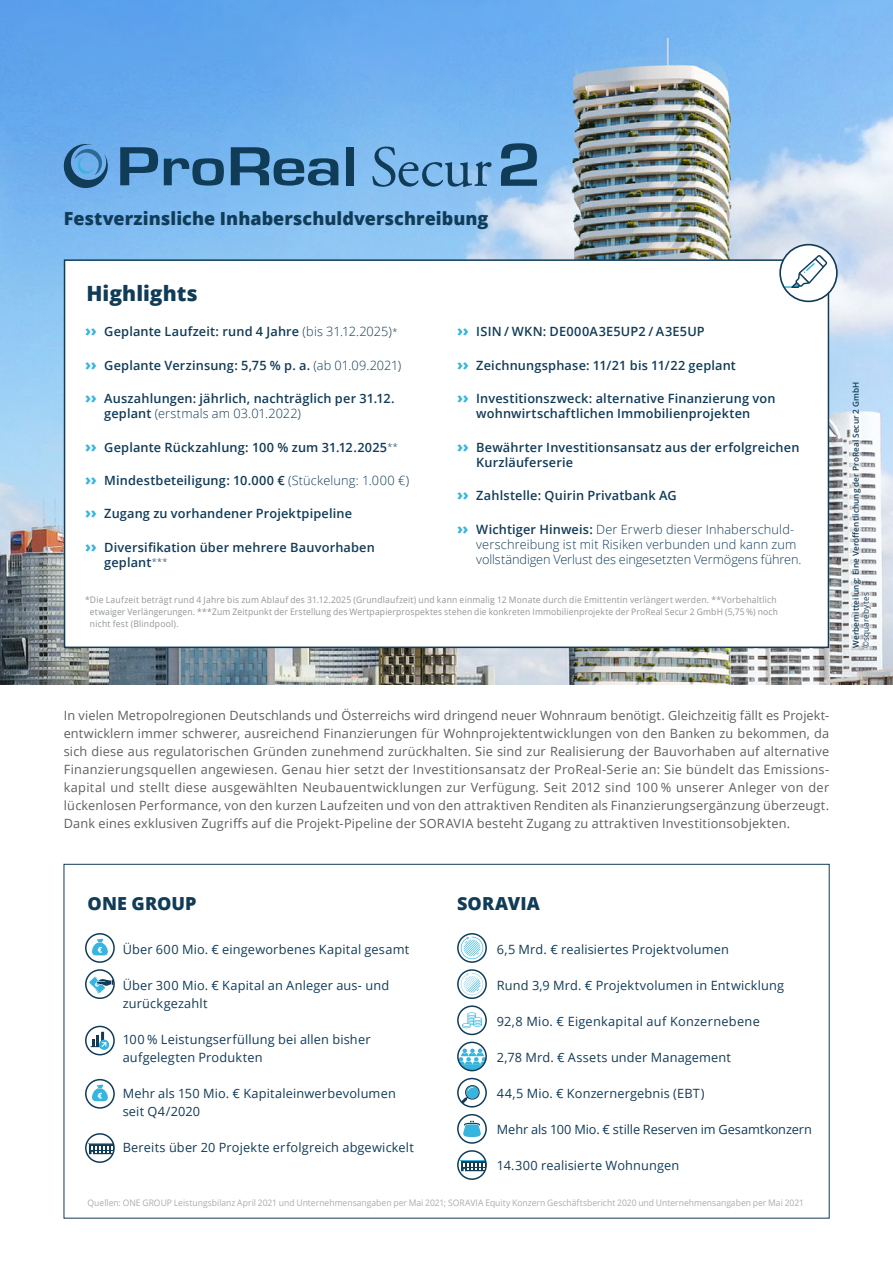
<style>
.page{position:relative;width:893px;height:1263px;background:#fff}
.page>*{position:absolute;margin:0;border:0;box-sizing:border-box;transform-origin:0 0}
.t1{font:800 21px "Open Sans";color:#113c58}
.t2{font:800 18px "Open Sans";letter-spacing:.005em;color:#113c58}
.t3{font:12.75px/18px "Open Sans";letter-spacing:.015em;color:#5f5f62;text-align:justify}
.t4{font:600 12.75px/15.3px "Open Sans";letter-spacing:.015em;color:#113c58}
.t5{font:12.75px/18px "Open Sans";letter-spacing:.015em;color:#113c58}
.t6{font:300 12.75px/15.3px "Open Sans";letter-spacing:.01em;color:#113c58}
.t7{font:12.75px "Open Sans";letter-spacing:-.005em;color:#113c58}
.t8{font:9px/12px "Open Sans";letter-spacing:.025em;color:#939598;scale:.95 1}
.t9{font:9px "Open Sans";color:#abacb0;scale:.95 1}
.t10{font:600 8.25px "Open Sans";letter-spacing:.015em;color:#113c58}
.t11{font:8.25px "Open Sans";letter-spacing:.015em;color:#113c58}
.s1{font-weight:800;font-size:15px;color:#37b5df}
.s2{font-weight:300}
.s3{font-weight:300;font-size:9px}
.s4{font-weight:600}
</style>
<div class="page">
<img style="left:0;top:0;width:893px;height:684px">
<div style="left:64px;top:259px;width:765px;height:389px;background:#fff;border:2px solid #113c58"></div>
<div style="left:780px;top:245px;width:57px;height:56px;background:#fff;border-radius:50%"></div>
<svg style="left:783px;top:255px;width:44px;height:33px"></svg>
<div style="left:779px;top:244px;width:59px;height:58px;border:2px solid #113c58;border-radius:50%"></div>
<svg style="left:90px;top:937px;width:20px;height:18px"></svg>
<div style="left:85px;top:933px;width:30px;height:30px;border:2px solid #113c58;border-radius:50%"></div>
<svg style="left:461px;top:937px;width:22px;height:22px"></svg>
<div style="left:457px;top:933px;width:30px;height:30px;border:2px solid #113c58;border-radius:50%"></div>
<svg style="left:461px;top:973px;width:22px;height:22px"></svg>
<div style="left:457px;top:969px;width:30px;height:30px;border:2px solid #113c58;border-radius:50%"></div>
<svg style="left:462px;top:1012px;width:20px;height:16px"></svg>
<div style="left:457px;top:1005px;width:30px;height:30px;border:2px solid #113c58;border-radius:50%"></div>
<svg style="left:459px;top:1084px;width:21px;height:21px"></svg>
<div style="left:457px;top:1078px;width:30px;height:29px;border:2px solid #113c58;border-radius:50%"></div>
<svg style="left:463px;top:1121px;width:18px;height:16px"></svg>
<div style="left:457px;top:1114px;width:30px;height:30px;border:2px solid #113c58;border-radius:50%"></div>
<svg style="left:460px;top:1160px;width:24px;height:11px"></svg>
<div style="left:457px;top:1150px;width:30px;height:30px;border:2px solid #113c58;border-radius:50%"></div>
<svg style="left:88px;top:1143px;width:24px;height:11px"></svg>
<div style="left:85px;top:1133px;width:30px;height:30px;border:2px solid #113c58;border-radius:50%"></div>
<svg style="left:99px;top:1040px;width:10px;height:10px"></svg>
<svg style="left:91px;top:1032px;width:16px;height:16px"></svg>
<div style="left:85px;top:1026px;width:30px;height:29px;border:2px solid #113c58;border-radius:50%"></div>
<svg style="left:89px;top:976px;width:24px;height:18px"></svg>
<div style="left:85px;top:969px;width:30px;height:30px;border:2px solid #113c58;border-radius:50%"></div>
<svg style="left:90px;top:1083px;width:20px;height:18px"></svg>
<div style="left:85px;top:1079px;width:30px;height:30px;border:2px solid #113c58;border-radius:50%"></div>
<svg style="left:458px;top:1048px;width:28px;height:22px"></svg>
<div style="left:457px;top:1041px;width:30px;height:30px;border:2px solid #113c58;border-radius:50%"></div>
<svg style="left:849px;top:414px;width:13px;height:237px;fill:#f6f8f9"></svg>
<svg style="left:862px;top:589px;width:11px;height:62px"></svg>
<svg style="left:120px;top:147px;width:38px;height:38px"></svg>
<svg style="left:164px;top:158px;width:60px;height:28px;background:#4378a2"></svg>
<svg style="left:231px;top:147px;width:107px;height:39px;background:#497fa9"></svg>
<div style="left:346px;top:147px;width:8px;height:38px;background:#113c58"></div>
<svg style="left:64px;top:143px;width:45px;height:45px;background:#4f8bbe"></svg>
<svg style="left:372px;top:147px;width:120px;height:40px;background:#6ca2d0"></svg>
<svg style="left:501px;top:143px;width:36px;height:43px;background:#42749b"></svg>
<p class="t2" style="left:64px;top:205px;width:426px">Festverzinsliche Inhaberschuldverschreibung</p>
<p class="t1" style="left:86px;top:278px;width:113px">Highlights</p>
<p class="t4" style="left:85px;top:324px;width:314px"><span class="s1">››</span> Geplante Laufzeit: rund 4 Jahre <span class="s2">(bis 31.12.2025)</span><span class="s3">*</span></p>
<p class="t4" style="left:85px;top:357px;width:318px"><span class="s1">››</span> Geplante Verzinsung: 5,75 % p. a. <span class="s2">(ab 01.09.2021)</span></p>
<p class="t4" style="left:104px;top:390px;width:292px;text-indent:-19px"><span class="s1">››</span> Auszahlungen: jährlich, nachträglich per 31.12. geplant <span class="s2">(erstmals am 03.01.2022)</span></p>
<p class="t4" style="left:85px;top:439px;width:314px"><span class="s1">››</span> Geplante Rückzahlung: 100 % zum 31.12.2025<span class="s3">**</span></p>
<p class="t4" style="left:85px;top:472px;width:326px"><span class="s1">››</span> Mindestbeteiligung: 10.000 € <span class="s2">(Stückelung: 1.000 €)</span></p>
<p class="t4" style="left:85px;top:506px;width:269px"><span class="s1">››</span> Zugang zu vorhandener Projektpipeline</p>
<p class="t4" style="left:104px;top:539px;width:272px;text-indent:-19px"><span class="s1">››</span> Diversifikation über mehrere Bauvorhaben geplant<span class="s3">***</span></p>
<p class="t4" style="left:457px;top:324px;width:249px"><span class="s1">››</span> ISIN / WKN: DE000A3E5UP2 / A3E5UP</p>
<p class="t4" style="left:457px;top:357px;width:280px"><span class="s1">››</span> Zeichnungsphase: 11/21 bis 11/22 geplant</p>
<p class="t4" style="left:457px;top:390px;width:320px;text-align:center"><span class="s1">››</span> Investitionszweck: alternative Finanzierung von wohnwirtschaftlichen Immobilienprojekten</p>
<p class="t4" style="left:476px;top:439px;width:325px;text-indent:-19px"><span class="s1">››</span> Bewährter Investitionsansatz aus der erfolgreichen<br>Kurzläuferserie</p>
<p class="t4" style="left:457px;top:488px;width:221px"><span class="s1">››</span> Zahlstelle: Quirin Privatbank AG</p>
<p class="t6" style="left:476px;top:521px;width:327px;text-indent:-19px"><span class="s1">››</span> <span class="s4">Wichtiger Hinweis:</span> Der Erwerb dieser Inhaberschuld&shy;verschreibung ist mit Risiken verbunden und kann zum vollständigen Verlust des eingesetzten Vermögens führen.</p>
<p class="t8" style="left:90px;top:593px;width:726px;text-indent:-5px">*Die Laufzeit beträgt rund 4 Jahre bis zum Ablauf des 31.12.2025 (Grundlaufzeit) und kann einmalig 12 Monate durch die Emittentin verlängert werden. **Vorbehaltlich etwaiger Verlängerungen. ***Zum Zeitpunkt der Erstellung des Wertpapierprospektes stehen die konkreten Immobilienprojekte der ProReal Secur 2 GmbH (5,75 %) noch nicht fest (Blindpool).</p>
<p class="t10" style="left:850px;top:648px;width:268px;rotate:-90deg">Werbemitteilung: Eine Veröffentlichung der ProReal Secur 2 GmbH</p>
<p class="t11" style="left:860px;top:648px;width:57px;rotate:-90deg">©squarebytes</p>
<p class="t3" style="left:64px;top:706px;width:767px">In vielen Metropolregionen Deutschlands und Österreichs wird dringend neuer Wohnraum benötigt. Gleichzeitig fällt es Projekt&shy;entwicklern immer schwerer, ausreichend Finanzierungen für Wohnprojektentwicklungen von den Banken zu bekommen, da sich diese aus regulatorischen Gründen zunehmend zurückhalten. Sie sind zur Realisierung der Bauvorhaben auf alternative Finanzierungsquellen angewiesen. Genau hier setzt der Investitionsansatz der ProReal-Serie an: Sie bündelt das Emissions&shy;kapital und stellt diese ausgewählten Neubauentwicklungen zur Verfügung. Seit 2012 sind 100 % unserer Anleger von der lückenlosen Performance, von den kurzen Laufzeiten und von den attraktiven Renditen als Finanzierungsergänzung überzeugt.<br>Dank eines exklusiven Zugriffs auf die Projekt-Pipeline der SORAVIA besteht Zugang zu attraktiven Investitionsobjekten.</p>
<p class="t2" style="left:457px;top:889px;width:84px">SORAVIA</p>
<p class="t5" style="left:497px;top:940px;width:234px">6,5 Mrd. € realisiertes Projektvolumen</p>
<p class="t5" style="left:497px;top:976px;width:289px">Rund 3,9 Mrd. € Projektvolumen in Entwicklung</p>
<p class="t5" style="left:497px;top:1012px;width:264px">92,8 Mio. € Eigenkapital auf Konzernebene</p>
<p class="t5" style="left:497px;top:1048px;width:236px">2,78 Mrd. € Assets under Management</p>
<p class="t5" style="left:497px;top:1084px;width:209px">44,5 Mio. € Konzernergebnis (EBT)</p>
<p class="t7" style="left:497px;top:1121px;width:317px">Mehr als 100 Mio. € stille Reserven im Gesamtkonzern</p>
<p class="t5" style="left:497px;top:1156px;width:184px">14.300 realisierte Wohnungen</p>
<p class="t9" style="left:88px;top:1197px;width:756px">Quellen: ONE GROUP Leistungsbilanz April 2021 und Unternehmensangaben per Mai 2021; SORAVIA Equity Konzern Geschäftsbericht 2020 und Unternehmensangaben per Mai 2021</p>
<p class="t2" style="left:88px;top:889px;width:110px">ONE GROUP</p>
<p class="t5" style="left:123px;top:940px;width:288px">Über 600 Mio. € eingeworbenes Kapital gesamt</p>
<p class="t5" style="left:123px;top:976px;width:268px">Über 300 Mio. € Kapital an Anleger aus- und zurückgezahlt</p>
<p class="t5" style="left:123px;top:1030px;width:249px">100 % Leistungserfüllung bei allen bisher aufgelegten Produkten</p>
<p class="t5" style="left:123px;top:1084px;width:275px">Mehr als 150 Mio. € Kapitaleinwerbevolumen seit Q4/2020</p>
<p class="t5" style="left:123px;top:1138px;width:293px">Bereits über 20 Projekte erfolgreich abgewickelt</p>
</div>
